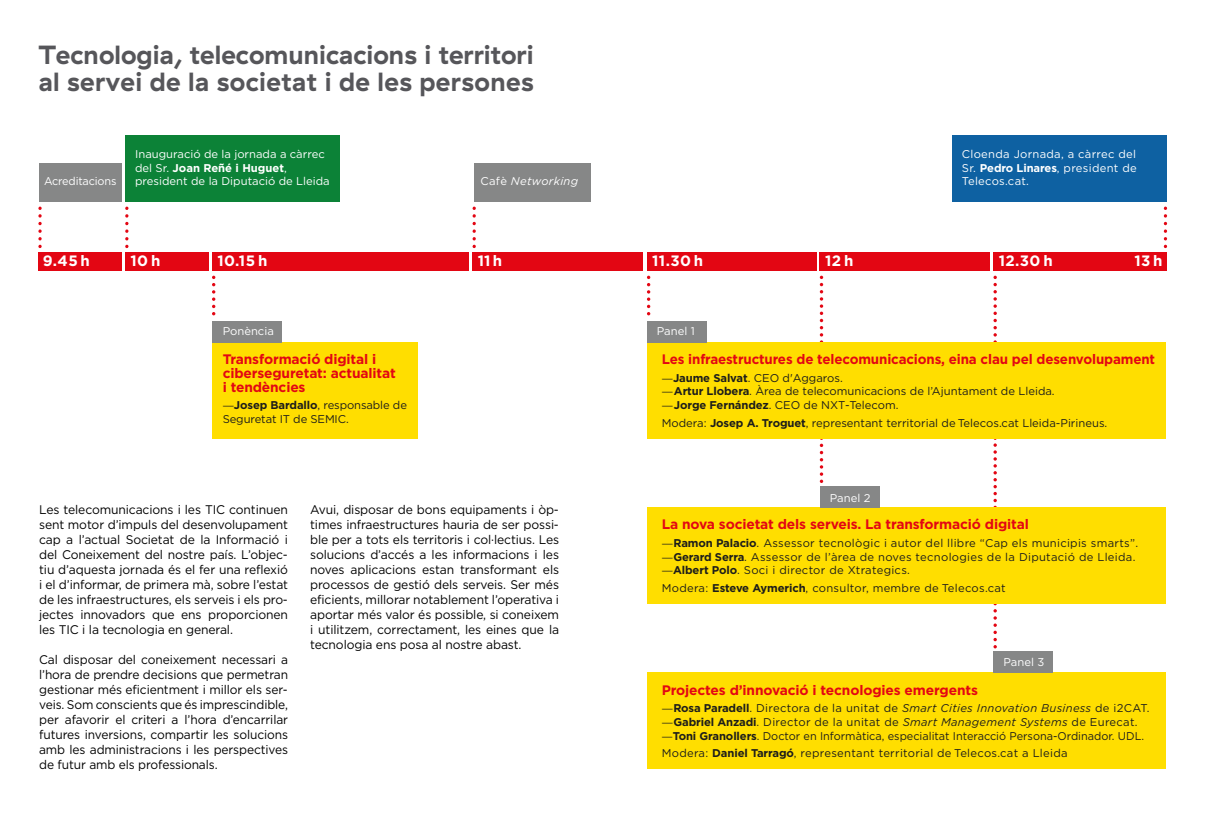
<style>
.page{position:relative;width:1205px;height:815px;background:#fff}
.page>*{position:absolute;margin:0;border:0;box-sizing:border-box;transform-origin:0 0}
.t1{font:700 26.25px/26.2px "GT Haptik Trial";color:#56565a}
.t2{font:700 15px "Gotham HTF";letter-spacing:.025em;color:#fff}
.t3{font:700 13.75px/13.8px "Gotham HTF";letter-spacing:-.01em;color:#e30613}
.t4{font:12.5px/15px "Gotham";letter-spacing:-.01em;color:#000101;text-align:justify}
.t5{font:12.5px/15px "Gotham";letter-spacing:-.01em;color:#000101;text-align:justify;scale:.96 1}
.t6{font:11.25px/13.8px "Gotham HTF";letter-spacing:.005em;color:#1d1d1b}
.t7{font:11.25px/13.8px "Gotham HTF";letter-spacing:.025em;color:#1d1d1b}
.t8{font:11.25px/13.8px "Gotham HTF";color:#fff;text-align:justify}
.t9{font:italic 11.25px "Gotham HTF";letter-spacing:.025em;color:#fff}
.s1{font-weight:700}
.s2{font-style:normal}
.s3{font-family:"Myriad Pro"}
.s4{font-style:italic}
</style>
<div class="page">
<svg style="left:993px;top:604px;width:4px;height:44px"></svg>
<svg style="left:820px;top:438px;width:3px;height:45px"></svg>
<svg style="left:993px;top:438px;width:4px;height:69px"></svg>
<div style="left:38px;top:252px;width:84px;height:18px;background:#e30613"></div>
<div style="left:125px;top:252px;width:83px;height:18px;background:#e30613"></div>
<div style="left:472px;top:252px;width:171px;height:18px;background:#e30613"></div>
<div style="left:647px;top:252px;width:169px;height:18px;background:#e30613"></div>
<div style="left:820px;top:252px;width:170px;height:18px;background:#e30613"></div>
<div style="left:993px;top:252px;width:174px;height:18px;background:#e30613"></div>
<div style="left:212px;top:252px;width:257px;height:18px;background:#e30613"></div>
<svg style="left:125px;top:208px;width:4px;height:39px"></svg>
<svg style="left:38px;top:208px;width:4px;height:39px"></svg>
<svg style="left:472px;top:208px;width:4px;height:39px"></svg>
<svg style="left:1164px;top:208px;width:3px;height:39px"></svg>
<div style="left:39px;top:163px;width:83px;height:39px;background:#868787"></div>
<div style="left:952px;top:136px;width:215px;height:66px;background:#0e61a2"></div>
<div style="left:125px;top:136px;width:215px;height:66px;background:#0c8237"></div>
<div style="left:473px;top:163px;width:117px;height:39px;background:#868787"></div>
<div style="left:213px;top:342px;width:205px;height:96px;background:#ffde00"></div>
<div style="left:213px;top:321px;width:69px;height:21px;background:#868787"></div>
<div style="left:647px;top:673px;width:518px;height:96px;background:#ffde00"></div>
<div style="left:993px;top:652px;width:60px;height:21px;background:#868787"></div>
<div style="left:647px;top:507px;width:518px;height:97px;background:#ffde00"></div>
<svg style="left:647px;top:276px;width:3px;height:39px"></svg>
<div style="left:820px;top:486px;width:59px;height:21px;background:#868787"></div>
<svg style="left:820px;top:276px;width:3px;height:66px"></svg>
<svg style="left:993px;top:276px;width:4px;height:66px"></svg>
<div style="left:647px;top:342px;width:518px;height:96px;background:#ffde00"></div>
<div style="left:647px;top:321px;width:59px;height:21px;background:#868787"></div>
<svg style="left:212px;top:276px;width:3px;height:39px"></svg>
<h1 class="t1" style="left:39px;top:44px;width:496px">Tecnologia, telecomunicacions i territori al servei de la societat i de les persones</h1>
<p class="t8" style="left:44px;top:174px;width:74px">Acreditacions</p>
<p class="t8" style="left:135px;top:147px;width:196px;text-align:left">Inauguració de la jornada a càrrec del Sr. <span class="s1">Joan Reñé i Huguet</span>, president de la Diputació de Lleida</p>
<p class="t9" style="left:480px;top:175px;width:99px"><span class="s2">Cafè</span> Networking</p>
<p class="t8" style="left:962px;top:147px;width:176px">Cloenda Jornada, a càrrec del Sr. <span class="s1">Pedro Linares</span>, president de Telecos.cat.</p>
<p class="t2" style="left:43px;top:252px;width:49px">9.45 h</p>
<p class="t2" style="left:130px;top:252px;width:31px">10h</p>
<p class="t2" style="left:217px;top:252px;width:51px">10.15 h</p>
<p class="t2" style="left:478px;top:252px;width:26px">11h</p>
<p class="t2" style="left:652px;top:252px;width:52px">11.30 h</p>
<p class="t2" style="left:825px;top:252px;width:30px">12h</p>
<p class="t2" style="left:999px;top:252px;width:55px">12.30 h</p>
<p class="t2" style="left:1134px;top:252px;width:30px">13h</p>
<p class="t8" style="left:223px;top:324px;width:53px">Ponència</p>
<p class="t3" style="left:223px;top:352px;width:175px">Transformació digital i ciberseguretat: actualitat i tendències</p>
<p class="t6" style="left:223px;top:398px;width:186px"><span class="s3">—</span><span class="s1">Josep Bardallo</span>, responsable de<br>Seguretat IT de SEMIC.</p>
<p class="t4" style="left:39px;top:502px;width:250px">Les telecomunicacions i les TIC continuen sent motor d’impuls del desenvolupament cap a l’actual Societat de la Informació i del Coneixement del nostre país. L’objec&shy;tiu d’aquesta jornada és el fer una reflexió i el d’informar, de primera mà, sobre l’estat de les infraestructures, els serveis i els pro&shy;jectes innovadors que ens proporcionen les TIC i la tecnologia en general.</p>
<p class="t5" style="left:39px;top:652px;width:261px">Cal disposar del coneixement necessari a l’hora de prendre decisions que permetran gestionar més eficientment i millor els ser&shy;veis. Som conscients que és imprescindible, per afavorir el criteri a l’hora d’encarrilar futures inversions, compartir les solucions amb les administracions i les perspectives de futur amb els professionals.</p>
<p class="t4" style="left:310px;top:502px;width:250px">Avui, disposar de bons equipaments i òp&shy;times infraestructures hauria de ser possi&shy;ble per a tots els territoris i col·lectius. Les solucions d’accés a les informacions i les noves aplicacions estan transformant els processos de gestió dels serveis. Ser més eficients, millorar notablement l’operativa i aportar més valor és possible, si coneixem i utilitzem, correctament, les eines que la tecnologia ens posa al nostre abast.</p>
<p class="t8" style="left:657px;top:324px;width:39px">Panel 1</p>
<p class="t3" style="left:662px;top:352px;width:495px">Les infraestructures de telecomunicacions, eina clau pel desenvolupament</p>
<p class="t6" style="left:662px;top:370px;width:394px"><span class="s3">—</span><span class="s1">Jaume Salvat</span>. CEO d'Aggaros.<br><span class="s3">—</span><span class="s1">Artur Llobera</span>. Àrea de telecomunicacions de l’Ajuntament de Lleida. <span class="s3">—</span><span class="s1">Jorge Fernández</span>. CEO de NXT-Telecom.</p>
<p class="t6" style="left:662px;top:415px;width:447px">Modera: <span class="s1">Josep A. Troguet</span>, representant territorial de Telecos.cat Lleida-Pirineus.</p>
<p class="t8" style="left:830px;top:491px;width:42px">Panel 2</p>
<p class="t3" style="left:662px;top:517px;width:369px">La nova societat dels serveis. La transformació digital</p>
<p class="t7" style="left:662px;top:536px;width:478px"><span class="s3">—</span><span class="s1">Ramon Palacio</span>. Assessor tecnològic i autor del llibre “Cap els municipis smarts”.</p>
<p class="t7" style="left:662px;top:550px;width:475px"><span class="s3">—</span> <span class="s1">Gerard Serra</span>. Assessor de l’àrea de noves tecnologies de la Diputació de Lleida. <span class="s3">—</span><span class="s1">Albert Polo</span>. Soci i director de Xtrategics.</p>
<p class="t7" style="left:662px;top:581px;width:345px">Modera: <span class="s1">Esteve Aymerich</span>, consultor, membre de Telecos.cat</p>
<p class="t8" style="left:1003px;top:655px;width:42px">Panel 3</p>
<p class="t3" style="left:662px;top:683px;width:318px">Projectes d’innovació i tecnologies emergents</p>
<p class="t6" style="left:662px;top:701px;width:489px"><span class="s3">—</span><span class="s1">Rosa Paradell</span>. Directora de la unitat de <span class="s4">Smart Cities Innovation Business</span> de i2CAT. <span class="s3">—</span><span class="s1">Gabriel Anzadi</span>. Director de la unitat de <span class="s4">Smart Management Systems</span> de Eurecat. <span class="s3">—</span><span class="s1">Toni Granollers</span>. Doctor en Informàtica, especialitat Interacció Persona-Ordinador. UDL.</p>
<p class="t7" style="left:662px;top:746px;width:407px">Modera: <span class="s1">Daniel Tarragó</span>, representant territorial de Telecos.cat a Lleida</p>
</div>
